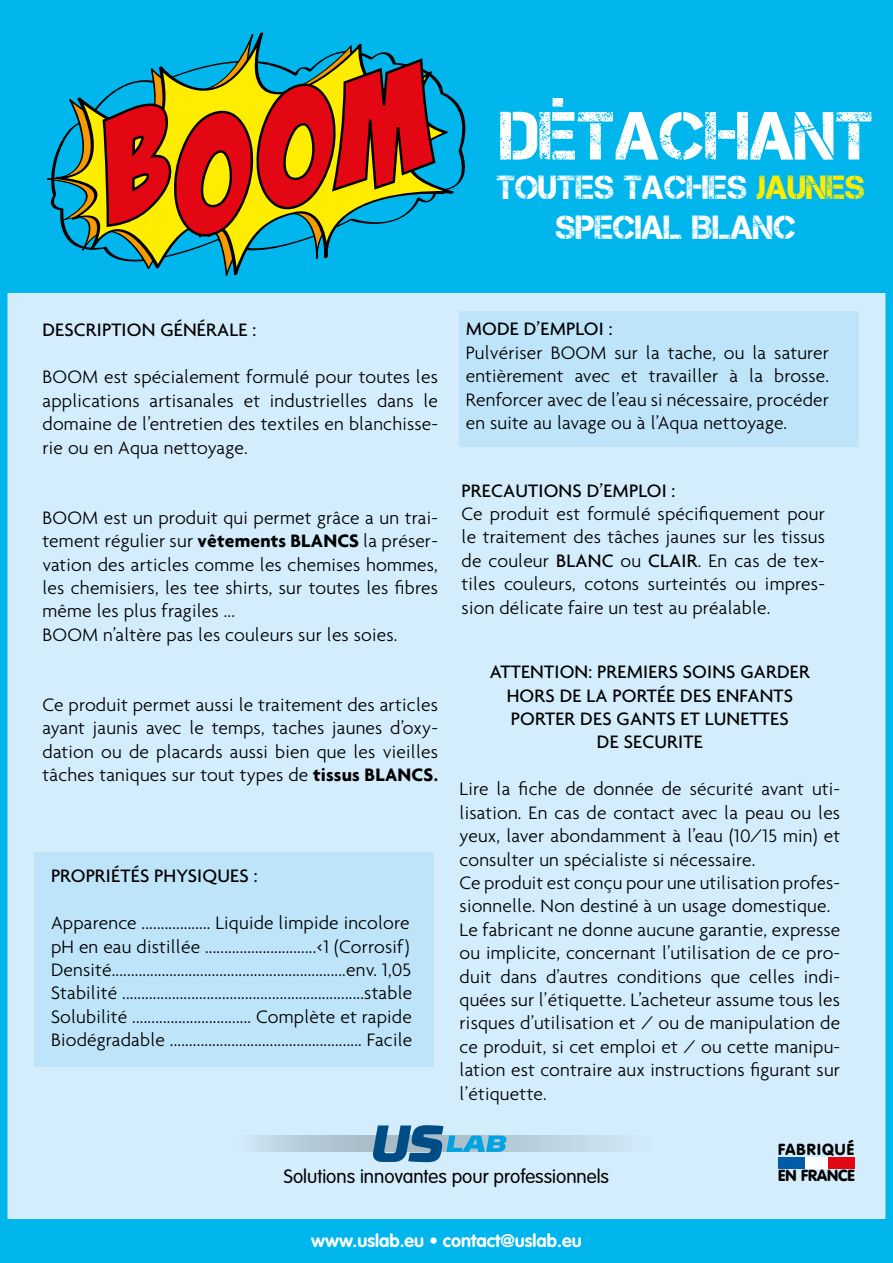
<style>
.page{position:relative;width:893px;height:1263px;background:#fff}
.page>*{position:absolute;margin:0;border:0;box-sizing:border-box;transform-origin:0 0}
.t1{font:67.95px "Captureit";color:#fff}
.t2{font:33.45px/40px "Captureit";color:#fff;text-align:center}
.t3{font:300 19.5px/23.4px "Agenda";letter-spacing:.01em;color:#000;text-align:justify}
.t4{font:500 19.5px/23.4px "Agenda";letter-spacing:.01em;color:#000;text-align:center}
.t5{font:300 19.05px "VAG Rounded Std";color:#000}
.t6{font:700 18px "VAG Rounded";color:#fff}
.t7{font:900 15.75px/26.4px "VAG Rounded";letter-spacing:.015em;color:#000}
.s1{color:#ffed00}
.s2{font-weight:700}
.s3{font-weight:500}
</style>
<div class="page">
<div style="left:0;top:293px;width:893px;height:926px;background:#d4edfc"></div>
<div style="left:0;top:1219px;width:893px;height:44px;background:#00b6ed"></div>
<div style="left:0;top:0;width:893px;height:293px;background:#00b6ed"></div>
<svg style="left:54px;top:32px;width:401px;height:244px"></svg>
<svg style="left:103px;top:58px;width:332px;height:179px"></svg>
<div style="left:460px;top:311px;width:399px;height:135px;background:#bee4fa"></div>
<div style="left:34px;top:853px;width:399px;height:214px;background:#bee4fa"></div>
<svg style="left:234px;top:1136px;width:425px;height:15px;background:#bfd5e3"></svg>
<svg style="left:372px;top:1125px;width:135px;height:37px;background:#68a3c6"></svg>
<div style="left:803px;top:1157px;width:27px;height:11px;background:#fff"></div>
<div style="left:778px;top:1157px;width:26px;height:11px;background:#005ba8"></div>
<div style="left:829px;top:1157px;width:26px;height:11px;background:#e30613"></div>
<h1 class="t1" style="left:500px;top:98px;width:375px">DÉTACHANT</h1>
<h2 class="t2" style="left:497px;top:167px;width:370px">TOUTES TACHES <span class="s1">JAUNES<br></span>SPECIAL BLANC</h2>
<p class="t4" style="left:43px;top:318px;width:215px">DESCRIPTION GÉNÉRALE :</p>
<p class="t3" style="left:43px;top:365px;width:397px">BOOM est spécialement formulé pour toutes les applications artisanales et industrielles dans le domaine de l’entretien des textiles en blanchisse&shy;rie ou en Aqua nettoyage.</p>
<p class="t3" style="left:43px;top:505px;width:397px;text-align:left">BOOM est un produit qui permet grâce a un trai&shy;tement régulier sur <span class="s2">vêtements BLANCS</span> la préser&shy;vation des articles comme les chemises hommes, les chemisiers, les tee shirts, sur toutes les fibres même les plus fragiles ...<br>BOOM n’altère pas les couleurs sur les soies.</p>
<p class="t3" style="left:43px;top:693px;width:397px">Ce produit permet aussi le traitement des articles ayant jaunis avec le temps, taches jaunes d’oxy&shy;dation ou de placards aussi bien que les vieilles tâches taniques sur tout types de <span class="s2">tissus BLANCS.</span></p>
<p class="t4" style="left:51px;top:864px;width:208px">PROPRIÉTÉS PHYSIQUES :</p>
<p class="t3" style="left:51px;top:911px;width:363px;text-align:left">Apparence .................. Liquide limpide incolore pH en eau distillée ............................. &lt;1 (Corrosif)<br>Densité.............................................................env. 1,05<br>Stabilité ............................................................... stable Solubilité ............................... Complète et rapide Biodégradable .................................................. Facile</p>
<p class="t4" style="left:466px;top:317px;width:148px">MODE D’EMPLOI :</p>
<p class="t3" style="left:466px;top:340px;width:365px">Pulvériser BOOM sur la tache, ou la saturer entièrement avec et travailler à la brosse.<br>Renforcer avec de l’eau si nécessaire, procéder en suite au lavage ou à l’Aqua nettoyage.</p>
<p class="t4" style="left:462px;top:478px;width:215px">PRECAUTIONS D’EMPLOI :</p>
<p class="t3" style="left:462px;top:502px;width:365px">Ce produit est formulé spécifiquement pour le traitement des tâches jaunes sur les tissus de couleur <span class="s3">BLANC</span> ou <span class="s3">CLAIR</span>. En cas de tex&shy;tiles couleurs, cotons surteintés ou impres&shy;sion délicate faire un test au préalable.</p>
<p class="t4" style="left:490px;top:660px;width:322px">ATTENTION: PREMIERS SOINS GARDER<br>HORS DE LA PORTÉE DES ENFANTS<br>PORTER DES GANTS ET LUNETTES<br>DE SECURITE</p>
<p class="t3" style="left:460px;top:777px;width:382px;text-align:left">Lire la fiche de donnée de sécurité avant uti&shy;lisation. En cas de contact avec la peau ou les yeux, laver abondamment à l’eau (10/15 min) et consulter un spécialiste si nécessaire.<br>Ce produit est conçu pour une utilisation profes&shy;sionnelle. Non destiné à un usage domestique.<br>Le fabricant ne donne aucune garantie, expresse ou implicite, concernant l’utilisation de ce pro&shy;duit dans d’autres conditions que celles indi&shy;quées sur l’étiquette. L’acheteur assume tous les risques d’utilisation et / ou de manipulation de ce produit, si cet emploi et / ou cette manipu&shy;lation est contraire aux instructions figurant sur l’étiquette.</p>
<p class="t5" style="left:284px;top:1165px;width:327px">Solutions innovantes pour professionnels</p>
<p class="t6" style="left:311px;top:1230px;width:272px">www.uslab.eu • contact@uslab.eu</p>
<p class="t7" style="left:778px;top:1136px;width:78px">FABRIQUÉ<br>EN FRANCE</p>
</div>
